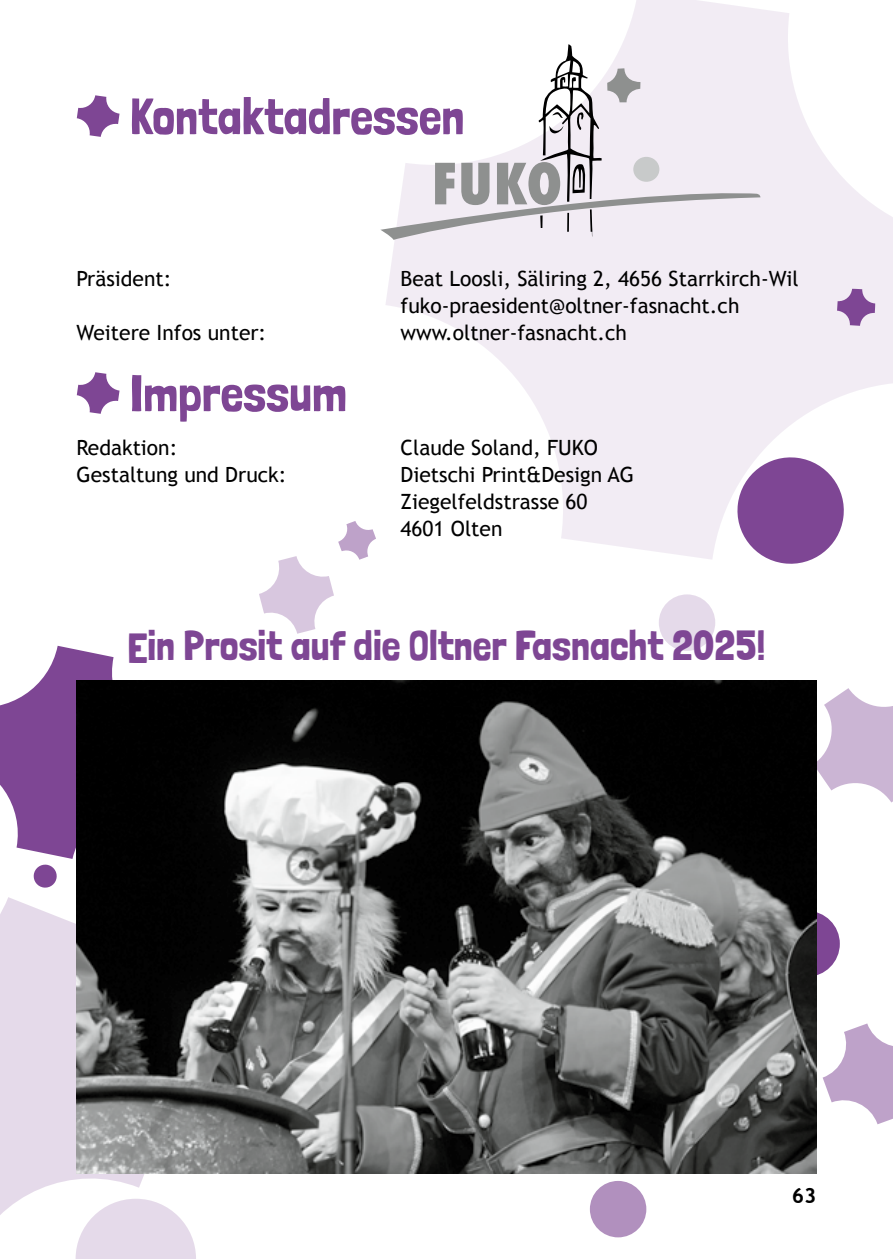
<style>
.page{position:relative;width:893px;height:1259px;background:#fff}
.page>*{position:absolute;margin:0;border:0;box-sizing:border-box;transform-origin:0 0}
.t1{font:51px "Londrina Solid";color:#7e4694}
.t2{font:42px "Londrina Solid";color:#7e4694}
.t3{font:21px/27px "Trebuchet MS";color:#000}
.t4{font:700 21px "Trebuchet MS";color:#000}
</style>
<div class="page">
<svg style="left:386px;top:0;width:507px;height:559px;fill:#f2ecf4"></svg>
<svg style="left:816px;top:680px;width:77px;height:150px"></svg>
<svg style="left:259px;top:521px;width:117px;height:113px"></svg>
<svg style="left:823px;top:1023px;width:70px;height:101px"></svg>
<div style="left:659px;top:594px;width:56px;height:57px;background:#e5daea;border-radius:50%"></div>
<div style="left:774px;top:911px;width:66px;height:65px;background:#7e4694;border-radius:50%"></div>
<div style="left:590px;top:1181px;width:56px;height:56px;background:#b190be;border-radius:50%"></div>
<svg style="left:76px;top:1211px;width:120px;height:48px"></svg>
<svg style="left:0;top:918px;width:172px;height:340px;fill:#e5daea"></svg>
<svg style="left:0;top:646px;width:114px;height:272px"></svg>
<div style="left:33px;top:864px;width:24px;height:24px;background:#7e4694;border-radius:11px"></div>
<svg style="left:734px;top:454px;width:113px;height:110px"></svg>
<svg style="left:77px;top:95px;width:43px;height:42px"></svg>
<svg style="left:380px;top:44px;width:381px;height:196px"></svg>
<svg style="left:77px;top:372px;width:43px;height:42px"></svg>
<img style="left:77px;top:680px;width:739px;height:494px">
<h1 class="t1" style="left:130px;top:86px;width:336px">Kontaktadressen</h1>
<p class="t3" style="left:77px;top:265px;width:97px">Präsident:</p>
<p class="t3" style="left:401px;top:265px;width:400px">Beat Loosli, Säliring 2, 4656 Starrkirch-Wil fuko-praesident@oltner-fasnacht.ch</p>
<p class="t3" style="left:77px;top:319px;width:191px">Weitere Infos unter:</p>
<p class="t3" style="left:401px;top:319px;width:228px">www.oltner-fasnacht.ch</p>
<h1 class="t1" style="left:130px;top:363px;width:218px">Impressum</h1>
<p class="t3" style="left:77px;top:434px;width:102px">Redaktion:</p>
<p class="t3" style="left:401px;top:434px;width:199px">Claude Soland, FUKO</p>
<p class="t3" style="left:77px;top:461px;width:211px">Gestaltung und Druck:</p>
<p class="t3" style="left:401px;top:461px;width:235px">Dietschi Print&amp;Design AG<br>Ziegelfeldstrasse 60<br>4601 Olten</p>
<h2 class="t2" style="left:127px;top:621px;width:640px">Ein Prosit auf die Oltner Fasnacht 2025!</h2>
<p class="t4" style="left:792px;top:1182px;width:26px">63</p>
</div>
